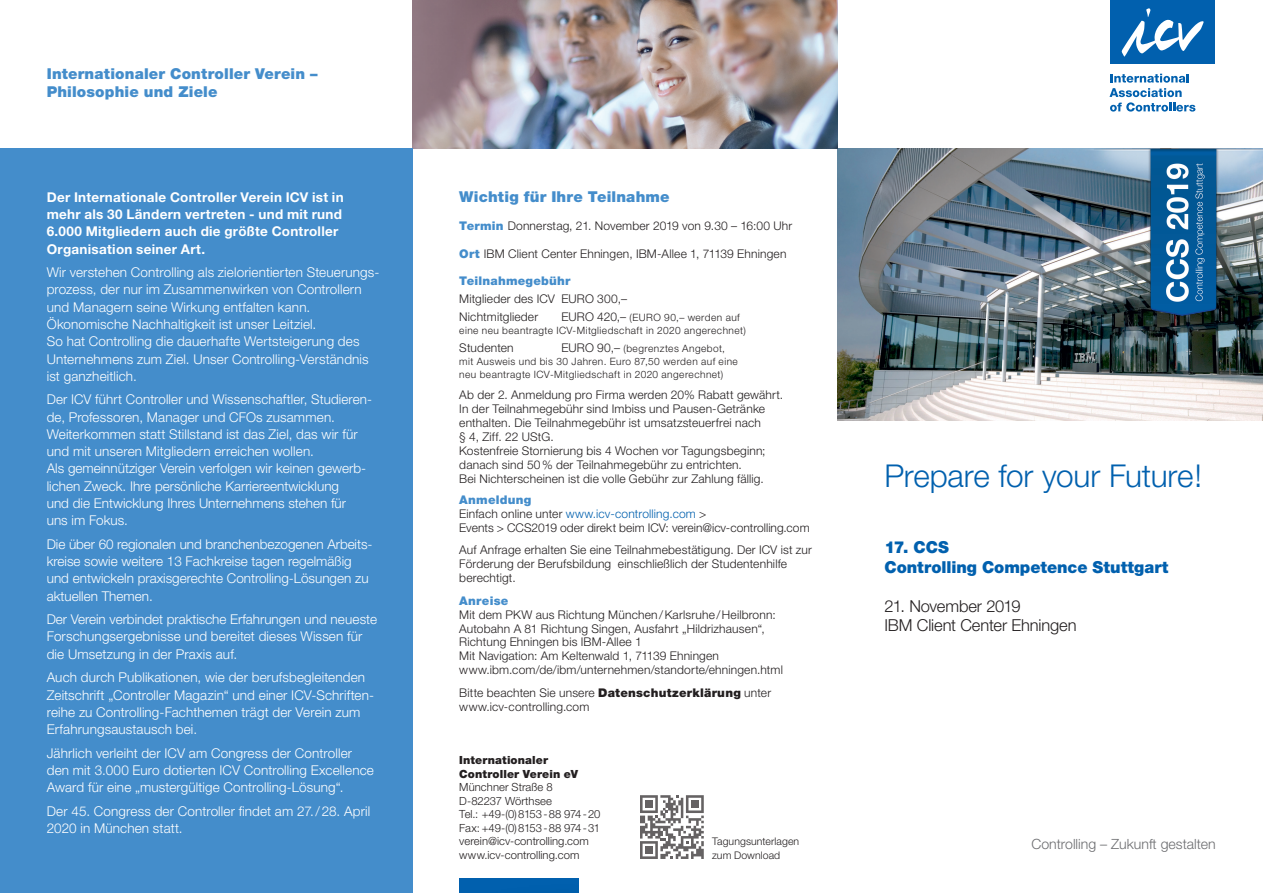
<style>
.page{position:relative;width:1263px;height:893px;background:#fff}
.page>*{position:absolute;margin:0;border:0;box-sizing:border-box;transform-origin:0 0}
.t1{font:300 31.5px "Helvetica Neue LT Std";letter-spacing:-.01em;color:#0160ae}
.t2{font:300 16.5px/19.5px "Helvetica Neue LT Std";letter-spacing:-.01em;color:#231f20}
.t3{font:900 16.5px/19.5px "Helvetica Neue LT Std";letter-spacing:-.005em;color:#0160ae}
.t4{font:900 15px/18px "Helvetica Neue LT Std";letter-spacing:.01em;color:#448dcb}
.t5{font:300 14.1px "Helvetica Neue LT Std";color:#6c6d70}
.t6{font:300 13.5px/17.2px "Helvetica Neue LT Std";letter-spacing:.01em;color:#fff}
.t7{font:700 13.5px/17.2px "Helvetica Neue LT Std";letter-spacing:.02em;color:#fff}
.t8{font:300 12px/13.8px "Helvetica Neue LT Std";letter-spacing:.015em;color:#231f20}
.t9{font:900 12px "Helvetica Neue LT Std";letter-spacing:.02em;color:#448dcb}
.t10{font:300 11.25px/13.5px "Helvetica Neue LT Std";letter-spacing:.005em;color:#231f20}
.t11{font:900 11.25px/13.5px "Helvetica Neue LT Std";letter-spacing:.01em;color:#231f20}
.t12{font:300 10.5px/13.5px "Helvetica Neue LT Std";letter-spacing:.01em;color:#231f20}
.t13{font:300 10.2px/12.8px "Helvetica Neue LT Std";letter-spacing:.045em;color:#231f20}
.s1{font-weight:900;color:#448dcb}
.s2{font-size:12px}
.s3{color:#0160ae}
.s4{font-weight:900}
</style>
<div class="page">
<img style="left:838px;top:149px;width:425px;height:272px">
<div style="left:459px;top:879px;width:119px;height:14px;background:#0160ae"></div>
<img style="left:1081px;top:149px;width:182px;height:166px">
<img style="left:413px;top:0;width:425px;height:149px">
<svg style="left:640px;top:795px;width:64px;height:64px"></svg>
<div style="left:645px;top:800px;width:8px;height:8px;background:#656263"></div>
<div style="left:645px;top:846px;width:8px;height:8px;background:#656263"></div>
<div style="left:691px;top:800px;width:8px;height:8px;background:#656263"></div>
<div style="left:0;top:149px;width:412px;height:744px;background:#448dcb"></div>
<div style="left:1110px;top:0;width:105px;height:63px;background:#0160ae"></div>
<svg style="left:1122px;top:8px;width:82px;height:49px"></svg>
<svg style="left:1109px;top:74px;width:86px;height:38px"></svg>
<p class="t4" style="left:47px;top:64px;width:272px">Internationaler Controller Verein –<br>Philosophie und Ziele</p>
<p class="t7" style="left:47px;top:188px;width:298px">Der Internationale Controller Verein ICV ist in mehr als 30 Ländern vertreten - und mit rund 6.000 Mitgliedern auch die größte Controller Organisation seiner Art.</p>
<p class="t6" style="left:47px;top:264px;width:334px">Wir verstehen Controlling als zielorientierten Steuerungs&shy;prozess, der nur im Zusammenwirken von Controllern und Managern seine Wirkung entfalten kann.<br>Ökonomische Nachhaltigkeit ist unser Leitziel.<br>So hat Controlling die dauerhafte Wertsteigerung des Unternehmens zum Ziel. Unser Controlling-Verständnis ist ganzheitlich.</p>
<p class="t6" style="left:47px;top:391px;width:327px">Der ICV führt Controller und Wissenschaftler, Studieren&shy;de, Professoren, Manager und CFOs zusammen.<br>Weiterkommen statt Stillstand ist das Ziel, das wir für und mit unseren Mitgliedern erreichen wollen.<br>Als gemeinnütziger Verein verfolgen wir keinen gewerb&shy;lichen Zweck. Ihre persönliche Karriereentwicklung<br>und die Entwicklung Ihres Unternehmens stehen für<br>uns im Fokus.</p>
<p class="t6" style="left:47px;top:535px;width:327px">Die über 60 regionalen und branchenbezogenen Arbeits&shy;kreise sowie weitere 13 Fachkreise tagen regelmäßig und entwickeln praxisgerechte Controlling-Lösungen zu aktuellen Themen.</p>
<p class="t6" style="left:47px;top:610px;width:332px">Der Verein verbindet praktische Erfahrungen und neueste<br>Forschungsergebnisse und bereitet dieses Wissen für die Umsetzung in der Praxis auf.</p>
<p class="t6" style="left:47px;top:669px;width:327px">Auch durch Publikationen, wie der berufsbegleitenden Zeitschrift „Controller Magazin“ und einer ICV-Schriften&shy;reihe zu Controlling-Fachthemen trägt der Verein zum Erfahrungsaustausch bei.</p>
<p class="t6" style="left:47px;top:744px;width:329px">Jährlich verleiht der ICV am Congress der Controller den mit 3.000 Euro dotierten ICV Controlling Excellence<br>Award für eine „mustergültige Controlling-Lösung“.</p>
<p class="t6" style="left:47px;top:802px;width:325px">Der 45. Congress der Controller findet am 27./28. April<br>2020 in München statt.</p>
<p class="t4" style="left:459px;top:188px;width:212px">Wichtig für Ihre Teilnahme</p>
<p class="t8" style="left:459px;top:218px;width:334px"><span class="s1">Termin</span> Donnerstag, 21. November 2019 von 9.30 – 16:00 Uhr</p>
<p class="t8" style="left:459px;top:246px;width:329px"><span class="s1">Ort</span> IBM Client Center Ehningen, IBM-Allee 1, 71139 Ehningen</p>
<p class="t9" style="left:459px;top:274px;width:113px">Teilnahmegebühr</p>
<p class="t8" style="left:459px;top:290px;width:169px;line-height:18px">Mitglieder des ICV EURO 300,–<br>Nichtmitglieder</p>
<p class="t13" style="left:459px;top:311px;width:288px;text-indent:102px"><span class="s2">EURO 420,–</span> (EURO 90,– werden auf eine neu beantragte ICV-Mitgliedschaft in 2020 angerechnet)</p>
<p class="t8" style="left:459px;top:341px;width:56px">Studenten</p>
<p class="t13" style="left:459px;top:342px;width:280px;text-indent:102px"><span class="s2">EURO 90,–</span> (begrenztes Angebot, mit Ausweis und bis 30 Jahren. Euro 87,50 werden auf eine neu beantragte ICV-Mitgliedschaft in 2020 angerechnet)</p>
<p class="t8" style="left:459px;top:388px;width:325px">Ab der 2. Anmeldung pro Firma werden 20% Rabatt gewährt.<br>In der Teilnahmegebühr sind Imbiss und Pausen-Getränke enthalten. Die Teilnahmegebühr ist umsatzsteuerfrei nach<br>§ 4, Ziff. 22 UStG.<br>Kostenfreie Stornierung bis 4 Wochen vor Tagungsbeginn; danach sind 50% der Teilnahmegebühr zu entrichten.<br>Bei Nichterscheinen ist die volle Gebühr zur Zahlung fällig.</p>
<p class="t8" style="left:459px;top:493px;width:352px"><span class="s1">Anmeldung<br></span>Einfach online unter <span class="s3">www.icv-controlling.com</span> &gt;<br>Events &gt; CCS2019 oder direkt beim ICV: verein@icv-controlling.com</p>
<p class="t8" style="left:459px;top:542px;width:354px">Auf Anfrage erhalten Sie eine Teilnahmebestätigung. Der ICV ist zur<br>Förderung der Berufsbildung einschließlich der Studentenhilfe berechtigt.</p>
<p class="t9" style="left:459px;top:593px;width:51px">Anreise</p>
<p class="t8" style="left:459px;top:607px;width:325px">Mit dem PKW aus Richtung München/Karlsruhe/Heilbronn:<br>Autobahn A 81 Richtung Singen, Ausfahrt „Hildrizhausen“, Richtung Ehningen bis IBM-Allee 1<br>Mit Navigation: Am Keltenwald 1, 71139 Ehningen www.ibm.com/de/ibm/unternehmen/standorte/ehningen.html</p>
<p class="t8" style="left:459px;top:686px;width:313px">Bitte beachten Sie unsere <span class="s4">Datenschutzerklärung</span> unter www.icv-controlling.com</p>
<p class="t11" style="left:459px;top:753px;width:120px">Internationaler<br>Controller Verein eV</p>
<p class="t10" style="left:459px;top:780px;width:143px">Münchner Straße 8<br>D-82237 Wörthsee<br>Tel.: +49-(0)8153-88 974-20<br>Fax: +49-(0)8153-88 974-31 verein@icv-controlling.com www.icv-controlling.com</p>
<p class="t12" style="left:712px;top:834px;width:89px">Tagungsunterlagen zum Download</p>
<h1 class="t1" style="left:884px;top:457px;width:319px">Prepare for your Future!</h1>
<p class="t3" style="left:884px;top:538px;width:285px">17. CCS<br>Controlling Competence Stuttgart</p>
<p class="t2" style="left:884px;top:596px;width:194px">21. November 2019<br>IBM Client Center Ehningen</p>
<p class="t5" style="left:1031px;top:835px;width:186px">Controlling – Zukunft gestalten</p>
</div>
